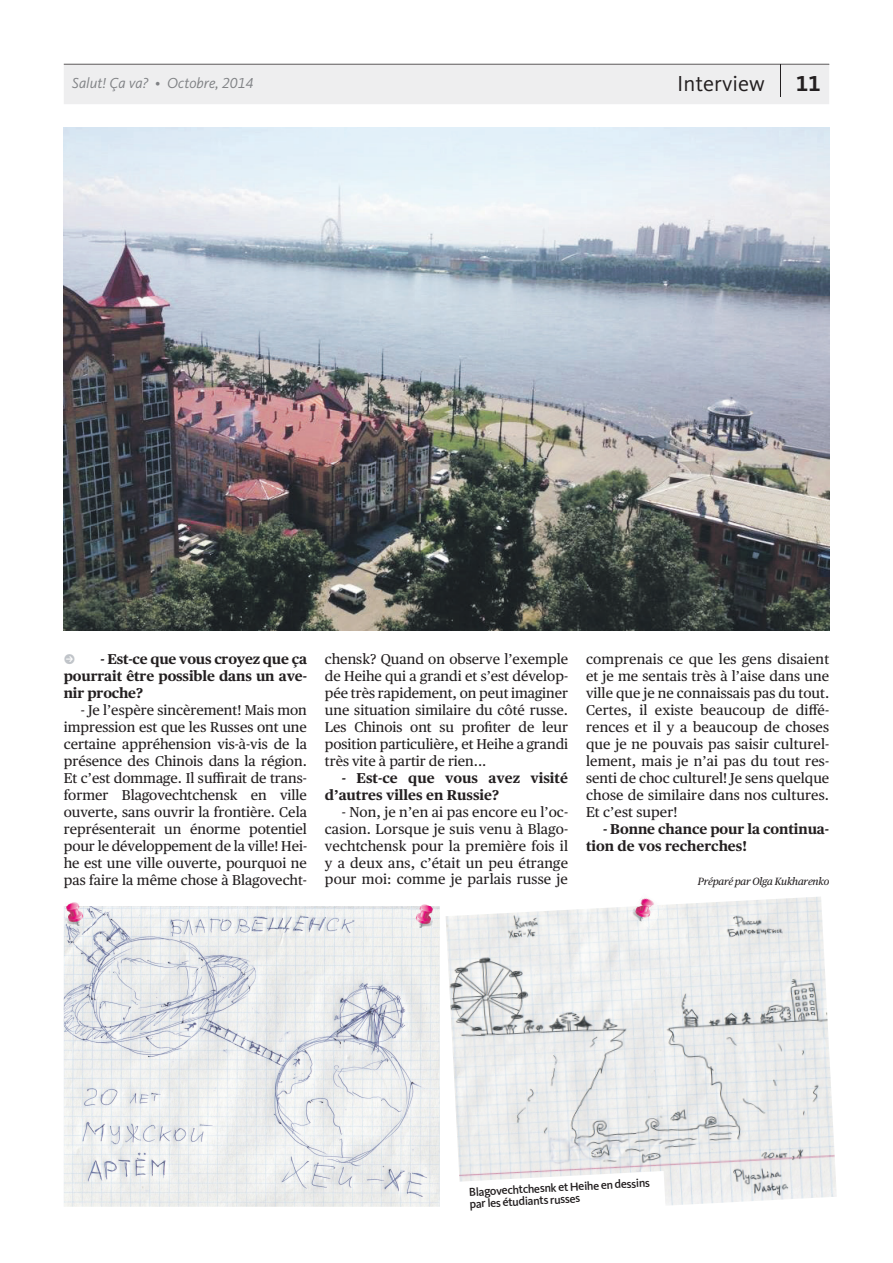
<style>
.page{position:relative;width:893px;height:1263px;background:#fff}
.page>*{position:absolute;margin:0;border:0;box-sizing:border-box;transform-origin:0 0}
.t1{font:22.5px "Kievit OT";color:#231f20}
.t2{font:700 22.5px "Kievit OT";color:#231f20}
.t3{font:italic 15px "Kievit OT";color:#808285}
.t4{font:14.25px/17px "Publico Text";color:#231f20;text-align:justify}
.t5{font:700 14.25px/17px "Publico Text";letter-spacing:-.005em;color:#231f20}
.t6{font:500 12px/12px "Kievit OT";color:#231f20}
.t7{font:italic 10.5px "Publico Text";letter-spacing:-.02em;color:#231f20}
</style>
<div class="page">
<div style="left:64px;top:64px;width:765px;height:40px;background:#eeeeef"></div>
<img style="left:64px;top:128px;width:765px;height:502px">
<img style="left:446px;top:897px;width:390px;height:309px">
<img style="left:64px;top:906px;width:376px;height:301px">
<img style="left:407px;top:904px;width:26px;height:23px">
<img style="left:635px;top:897px;width:26px;height:8px">
<img style="left:629px;top:905px;width:36px;height:23px">
<img style="left:66px;top:902px;width:25px;height:23px">
<svg style="left:454px;top:1171px;width:211px;height:35px"></svg>
<p class="t3" style="left:72px;top:74px;width:183px">Salut! Ça va? • Octobre, 2014</p>
<h1 class="t1" style="left:677px;top:70px;width:89px">Interview</h1>
<h1 class="t2" style="left:796px;top:70px;width:27px">11</h1>
<p class="t5" style="left:64px;top:651px;width:245px;text-align:justify;text-indent:37px">- Est-ce que vous croyez que ça pourrait être possible dans un ave&shy;nir proche?</p>
<p class="t4" style="left:64px;top:702px;width:245px;text-indent:17px">- Je l’espère sincèrement! Mais mon impression est que les Russes ont une certaine appréhension vis-à-vis de la présence des Chinois dans la région.<br>Et c’est dommage. Il suffirait de trans&shy;former Blagovechtchensk en ville ouverte, sans ouvrir la frontière. Cela représenterait un énorme potentiel pour le développement de la ville! Hei&shy;he est une ville ouverte, pourquoi ne pas faire la même chose à Blagovecht-</p>
<p class="t4" style="left:325px;top:651px;width:245px">chensk? Quand on observe l’exemple de Heihe qui a grandi et s’est dévelop&shy;pée très rapidement, on peut imaginer une situation similaire du côté russe.<br>Les Chinois ont su profiter de leur position particulière, et Heihe a grandi très vite à partir de rien...</p>
<p class="t5" style="left:325px;top:769px;width:245px;text-indent:17px">- Est-ce que vous avez visité d’autres villes en Russie?</p>
<p class="t4" style="left:325px;top:803px;width:245px;text-indent:17px">- Non, je n’en ai pas encore eu l’oc&shy;casion. Lorsque je suis venu à Blago&shy;vechtchensk pour la première fois il y a deux ans, c’était un peu étrange pour moi: comme je parlais russe je</p>
<p class="t4" style="left:586px;top:651px;width:245px">comprenais ce que les gens disaient et je me sentais très à l’aise dans une ville que je ne connaissais pas du tout.<br>Certes, il existe beaucoup de diffé&shy;rences et il y a beaucoup de choses que je ne pouvais pas saisir culturel&shy;lement, mais je n’ai pas du tout res&shy;senti de choc culturel! Je sens quelque chose de similaire dans nos cultures.<br>Et c’est super!</p>
<p class="t5" style="left:586px;top:820px;width:245px;text-indent:17px">- Bonne chance pour la continua&shy;tion de vos recherches!</p>
<p class="t7" style="left:698px;top:875px;width:133px">Préparé par Olga Kukharenko</p>
<p class="t6" style="left:469px;top:1186px;width:183px;rotate:-3deg">Blagovechtchesnk et Heihe en dessins par les étudiants russes</p>
</div>
